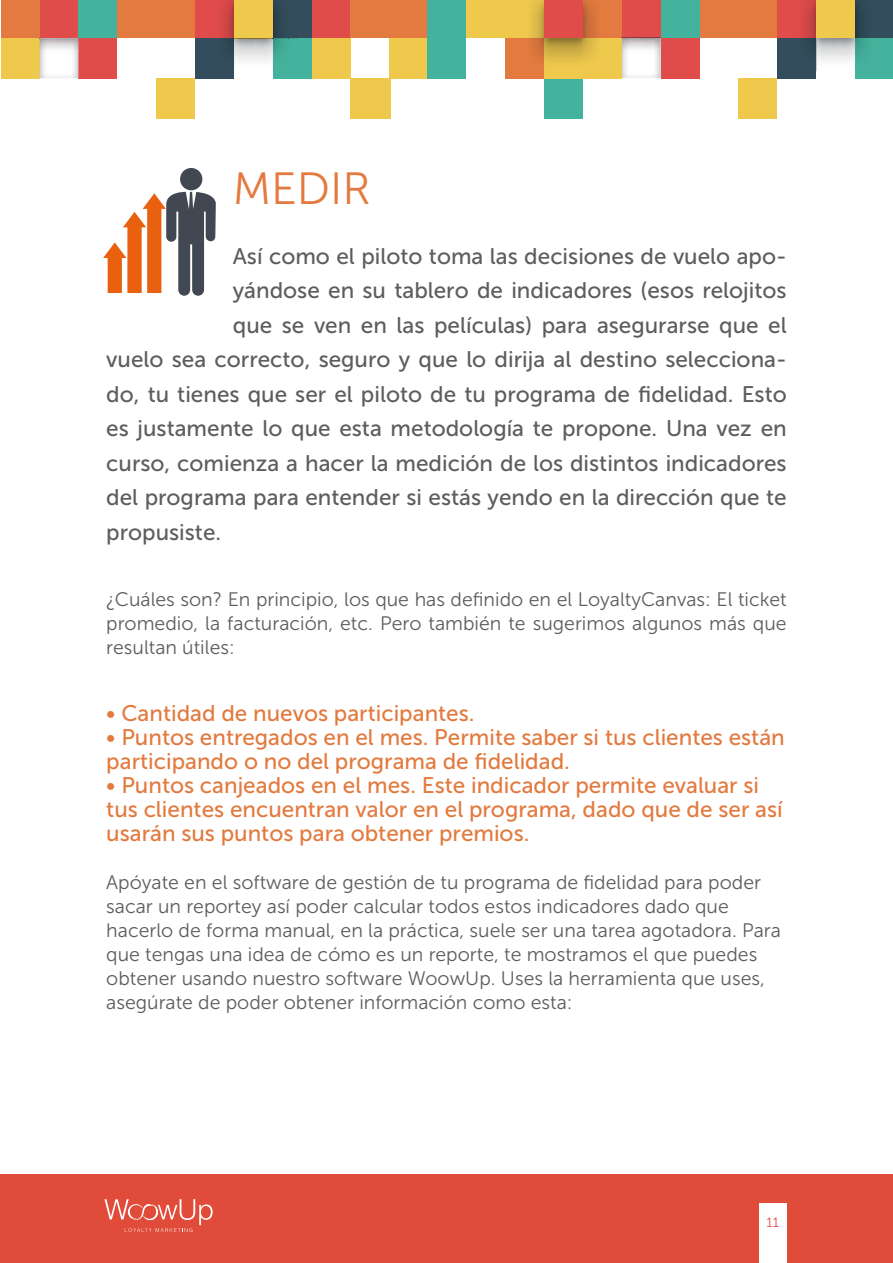
<style>
.page{position:relative;width:893px;height:1263px;background:#fff}
.page>*{position:absolute;margin:0;border:0;box-sizing:border-box;transform-origin:0 0}
.t1{font:45px "Museo Sans 300";color:#e37a3f}
.t2{font:22.5px "Museo Sans 500";color:#5e5c5c}
.t3{font:22.5px/24px "Museo Sans 500";color:#e37a3f}
.t4{font:19.5px/24px "Museo Sans 300";color:#5e5c5c;text-align:justify}
.t5{font:13.5px "Museo Sans 300";color:#e04c4a}
</style>
<div class="page">
<div style="left:1px;top:0;width:39px;height:38px;background:#e37a3f"></div>
<div style="left:40px;top:0;width:38px;height:38px;background:#e04c4a"></div>
<div style="left:78px;top:0;width:39px;height:38px;background:#44b39d"></div>
<div style="left:117px;top:0;width:39px;height:38px;background:#e37a3f"></div>
<div style="left:156px;top:0;width:39px;height:38px;background:#e37a3f"></div>
<div style="left:195px;top:0;width:39px;height:38px;background:#e04c4a"></div>
<div style="left:273px;top:0;width:39px;height:38px;background:#334d5c"></div>
<div style="left:312px;top:0;width:39px;height:38px;background:#e04c4a"></div>
<div style="left:351px;top:0;width:40px;height:38px;background:#e37a3f"></div>
<div style="left:1px;top:38px;width:39px;height:40px;background:#efc94c"></div>
<div style="left:78px;top:38px;width:39px;height:40px;background:#e04c4a"></div>
<div style="left:195px;top:38px;width:39px;height:40px;background:#334d5c"></div>
<div style="left:156px;top:78px;width:39px;height:40px;background:#efc94c"></div>
<div style="left:273px;top:38px;width:39px;height:40px;background:#44b39d"></div>
<div style="left:312px;top:38px;width:39px;height:40px;background:#efc94c"></div>
<div style="left:351px;top:78px;width:40px;height:40px;background:#efc94c"></div>
<img style="left:234px;top:56px;width:39px;height:15px">
<img style="left:222px;top:0;width:56px;height:56px">
<img style="left:222px;top:38px;width:12px;height:18px">
<img style="left:273px;top:38px;width:15px;height:18px">
<div style="left:234px;top:0;width:39px;height:38px;background:#efc94c"></div>
<img style="left:40px;top:38px;width:38px;height:40px">
<div style="left:390px;top:0;width:37px;height:38px;background:#e37a3f"></div>
<div style="left:427px;top:0;width:39px;height:38px;background:#44b39d"></div>
<div style="left:466px;top:0;width:39px;height:38px;background:#efc94c"></div>
<div style="left:505px;top:0;width:39px;height:38px;background:#efc94c"></div>
<div style="left:583px;top:0;width:39px;height:38px;background:#e37a3f"></div>
<div style="left:622px;top:0;width:39px;height:38px;background:#e04c4a"></div>
<div style="left:661px;top:0;width:39px;height:38px;background:#44b39d"></div>
<div style="left:700px;top:0;width:38px;height:38px;background:#e37a3f"></div>
<div style="left:738px;top:0;width:39px;height:38px;background:#e37a3f"></div>
<div style="left:777px;top:0;width:39px;height:38px;background:#e04c4a"></div>
<div style="left:855px;top:0;width:38px;height:38px;background:#334d5c"></div>
<div style="left:390px;top:38px;width:37px;height:40px;background:#efc94c"></div>
<div style="left:427px;top:38px;width:39px;height:40px;background:#44b39d"></div>
<div style="left:544px;top:78px;width:39px;height:40px;background:#44b39d"></div>
<div style="left:505px;top:38px;width:39px;height:40px;background:#e37a3f"></div>
<div style="left:544px;top:38px;width:39px;height:40px;background:#efc94c"></div>
<div style="left:583px;top:38px;width:39px;height:40px;background:#efc94c"></div>
<div style="left:661px;top:38px;width:39px;height:40px;background:#e04c4a"></div>
<div style="left:777px;top:38px;width:39px;height:40px;background:#334d5c"></div>
<div style="left:738px;top:78px;width:39px;height:40px;background:#efc94c"></div>
<div style="left:855px;top:38px;width:38px;height:40px;background:#44b39d"></div>
<img style="left:816px;top:56px;width:39px;height:15px">
<img style="left:803px;top:0;width:58px;height:56px">
<img style="left:803px;top:38px;width:13px;height:18px">
<img style="left:855px;top:38px;width:11px;height:18px">
<img style="left:531px;top:0;width:65px;height:38px">
<img style="left:532px;top:38px;width:64px;height:19px">
<div style="left:544px;top:0;width:39px;height:38px;background:#e04c4a"></div>
<div style="left:816px;top:0;width:39px;height:38px;background:#efc94c"></div>
<img style="left:623px;top:39px;width:38px;height:39px">
<img style="left:622px;top:38px;width:39px;height:1px">
<img style="left:622px;top:38px;width:1px;height:40px">
<div style="left:0;top:1174px;width:893px;height:89px;background:#e14c3a"></div>
<svg style="left:104px;top:1199px;width:109px;height:33px"></svg>
<div style="left:759px;top:1203px;width:28px;height:60px;background:#fff"></div>
<div style="left:180px;top:168px;width:22px;height:22px;background:#414852;border-radius:50%"></div>
<svg style="left:103px;top:192px;width:113px;height:104px"></svg>
<h1 class="t1" style="left:233px;top:164px;width:139px">MEDIR</h1>
<p class="t2" style="left:233px;top:243px;width:555px">Así como el piloto toma las decisiones de vuelo apo-</p>
<p class="t2" style="left:233px;top:278px;width:555px">yándose en su tablero de indicadores (esos relojitos</p>
<p class="t2" style="left:233px;top:312px;width:555px">que se ven en las películas) para asegurarse que el</p>
<p class="t2" style="left:106px;top:347px;width:682px">vuelo sea correcto, seguro y que lo dirija al destino selecciona-</p>
<p class="t2" style="left:106px;top:381px;width:682px">do, tu tienes que ser el piloto de tu programa de fidelidad. Esto</p>
<p class="t2" style="left:106px;top:416px;width:682px">es justamente lo que esta metodología te propone. Una vez en</p>
<p class="t2" style="left:106px;top:450px;width:682px">curso, comienza a hacer la medición de los distintos indicadores</p>
<p class="t2" style="left:106px;top:485px;width:682px">del programa para entender si estás yendo en la dirección que te</p>
<p class="t2" style="left:106px;top:519px;width:116px">propusiste.</p>
<p class="t4" style="left:106px;top:587px;width:682px">¿Cuáles son? En principio, los que has definido en el LoyaltyCanvas: El ticket promedio, la facturación, etc. Pero también te sugerimos algunos más que resultan útiles:</p>
<p class="t3" style="left:106px;top:701px;width:370px">• Cantidad de nuevos participantes.</p>
<p class="t3" style="left:106px;top:725px;width:680px">• Puntos entregados en el mes. Permite saber si tus clientes están participando o no del programa de fidelidad.</p>
<p class="t3" style="left:106px;top:773px;width:678px">• Puntos canjeados en el mes. Este indicador permite evaluar si tus clientes encuentran valor en el programa, dado que de ser así usarán sus puntos para obtener premios.</p>
<p class="t4" style="left:106px;top:870px;width:676px;text-align:left">Apóyate en el software de gestión de tu programa de fidelidad para poder sacar un reportey así poder calcular todos estos indicadores dado que hacerlo de forma manual, en la práctica, suele ser una tarea agotadora. Para que tengas una idea de cómo es un reporte, te mostramos el que puedes obtener usando nuestro software WoowUp. Uses la herramienta que uses, asegúrate de poder obtener información como esta:</p>
<p class="t5" style="left:767px;top:1215px;width:14px">11</p>
</div>
